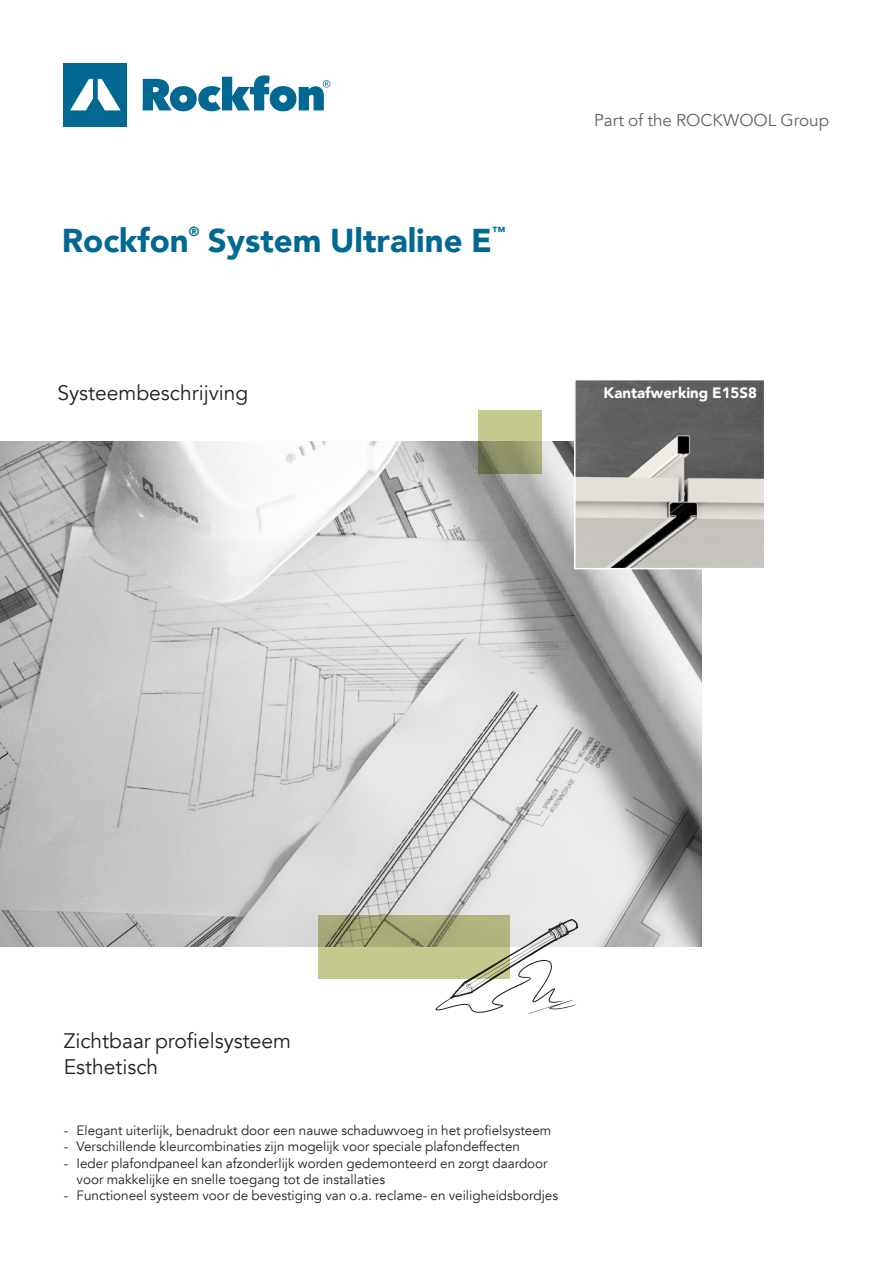
<style>
.page{position:relative;width:893px;height:1263px;background:#fff}
.page>*{position:absolute;margin:0;border:0;box-sizing:border-box;transform-origin:0 0}
.t1{font:900 33px "Avenir";color:#006893}
.t2{font:21px/25.2px "Avenir";color:#231f20}
.t3{font:17.1px "Avenir";color:#636466}
.t4{font:900 15px "Avenir";color:#fff}
.t5{font:13.5px/16.2px "Avenir";color:#231f20}
.t6{font:900 13.2px "Avenir";color:#006893}
</style>
<div class="page">
<img style="left:0;top:442px;width:702px;height:504px">
<img style="left:577px;top:382px;width:185px;height:184px">
<div style="left:574px;top:379px;width:191px;height:190px;border:2px solid #fff"></div>
<svg style="left:435px;top:919px;width:143px;height:95px"></svg>
<svg style="left:478px;top:410px;width:64px;height:64px;background:#a6ab78"></svg>
<svg style="left:143px;top:75px;width:187px;height:36px"></svg>
<div style="left:64px;top:63px;width:63px;height:63px;background:#006893"></div>
<svg style="left:70px;top:79px;width:51px;height:31px"></svg>
<svg style="left:319px;top:915px;width:191px;height:63px;background:#b0b57f"></svg>
<h1 class="t1" style="left:62px;top:213px;width:129px">Rockfon</h1>
<p class="t6" style="left:189px;top:220px;width:12px">®</p>
<h1 class="t1" style="left:208px;top:213px;width:286px">System Ultraline E</h1>
<p class="t6" style="left:492px;top:220px;width:15px">™</p>
<h2 class="t2" style="left:57px;top:380px;width:192px">Systeembeschrijving</h2>
<p class="t3" style="left:594px;top:110px;width:237px">Part of the ROCKWOOL Group</p>
<p class="t4" style="left:604px;top:380px;width:155px">Kantafwerking E15S8</p>
<h2 class="t2" style="left:64px;top:1029px;width:229px">Zichtbaar profielsysteem<br>Esthetisch</h2>
<p class="t5" style="left:64px;top:1122px;width:489px">- Elegant uiterlijk, benadrukt door een nauwe schaduwvoeg in het profielsysteem</p>
<p class="t5" style="left:64px;top:1139px;width:458px">- Verschillende kleurcombinaties zijn mogelijk voor speciale plafondeffecten</p>
<p class="t5" style="left:77px;top:1155px;width:473px;text-indent:-13px">- Ieder plafondpaneel kan afzonderlijk worden gedemonteerd en zorgt daardoor voor makkelijke en snelle toegang tot de installaties</p>
<p class="t5" style="left:64px;top:1187px;width:496px">- Functioneel systeem voor de bevestiging van o.a. reclame- en veiligheidsbordjes</p>
</div>
